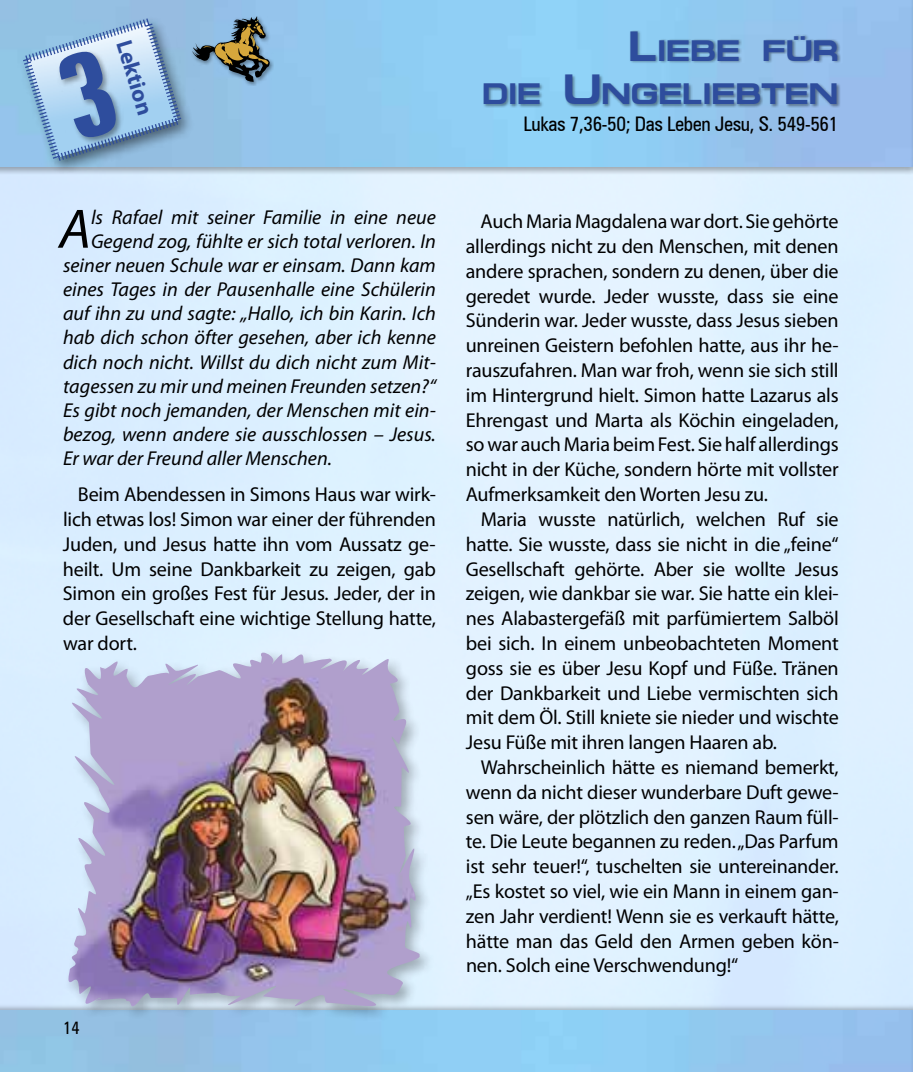
<style>
.page{position:relative;width:913px;height:1072px;background:#fff}
.page>*{position:absolute;margin:0;border:0;box-sizing:border-box;transform-origin:0 0}
.t1{font:italic 56px "Myriad Pro";color:#000}
.t2{font:700 29.4px/43.8px "Micado";letter-spacing:-.015em;color:#2e4d9d;text-align:right}
.t3{font:700 22.75px "Myriad Pro";color:#2e4d9d}
.t4{font:20.12px/24.8px "Myriad Pro";letter-spacing:-.01em;color:#000;text-align:justify}
.t5{font:italic 20.12px "Myriad Pro";color:#000}
.t6{font:condensed 20.12px "Zurich BT";letter-spacing:-.02em;color:#000}
.t7{font:condensed 17.5px "Zurich BT";color:#000}
.s1{font-size:42px}
</style>
<div class="page">
<div style="left:0;top:0;width:913px;height:174px;background:#000;opacity:.3"></div>
<img style="left:0;top:0;width:910px;height:167px">
<hr style="left:910px;top:0;width:3px;height:174px;background:#95b8e6">
<div style="left:0;top:1002px;width:913px;height:69px;background:#000;opacity:.3"></div>
<img style="left:0;top:1010px;width:910px;height:61px">
<hr style="left:910px;top:1002px;width:3px;height:69px;background:#000;opacity:.3">
<div style="left:190px;top:14px;width:83px;height:72px;background:#000;opacity:.4"></div>
<svg style="left:194px;top:16px;width:76px;height:66px;background:#75878d"></svg>
<div style="left:17px;top:13px;width:177px;height:161px;background:#000;opacity:.5"></div>
<div style="left:483px;top:30px;width:357px;height:77px;background:#000;opacity:.4"></div>
<div style="left:63px;top:646px;width:371px;height:374px;background:#000;opacity:.3"></div>
<img style="left:67px;top:655px;width:332px;height:353px">
<svg style="left:22px;top:17px;width:161px;height:145px;background:#98bbd9"></svg>
<p class="t3" style="left:138px;top:36px;width:79px;rotate:73deg">Lektion</p>
<h2 class="t2" style="left:482px;top:28px;width:358px"><span class="s1">L</span>IEBE FÜR<br>DIE <span class="s1">U</span>NGELIEBTEN</h2>
<p class="t6" style="left:523px;top:112px;width:317px">Lukas 7,36-50; Das Leben Jesu, S. 549-561</p>
<h1 class="t1" style="left:59px;top:194px;width:33px">A</h1>
<p class="t5" style="left:91px;top:204px;width:346px">ls Rafael mit seiner Familie in eine neue</p>
<p class="t5" style="left:91px;top:228px;width:346px">Gegend zog, fühlte er sich total verloren. In</p>
<p class="t5" style="left:63px;top:253px;width:374px">seiner neuen Schule war er einsam. Dann kam</p>
<p class="t5" style="left:63px;top:277px;width:374px">eines Tages in der Pausenhalle eine Schülerin</p>
<p class="t5" style="left:63px;top:301px;width:374px">auf ihn zu und sagte: „Hallo, ich bin Karin. Ich</p>
<p class="t5" style="left:63px;top:325px;width:374px">hab dich schon öfter gesehen, aber ich kenne</p>
<p class="t5" style="left:63px;top:349px;width:374px">dich noch nicht. Willst du dich nicht zum Mit-</p>
<p class="t5" style="left:63px;top:373px;width:374px">tagessen zu mir und meinen Freunden setzen?“</p>
<p class="t5" style="left:63px;top:397px;width:374px">Es gibt noch jemanden, der Menschen mit ein-</p>
<p class="t5" style="left:63px;top:422px;width:374px">bezog, wenn andere sie ausschlossen – Jesus.</p>
<p class="t5" style="left:63px;top:446px;width:270px">Er war der Freund aller Menschen.</p>
<p class="t4" style="left:63px;top:482px;width:374px;text-indent:15px">Beim Abendessen in Simons Haus war wirk&shy;lich etwas los! Simon war einer der führenden Juden, und Jesus hatte ihn vom Aussatz ge&shy;heilt. Um seine Dankbarkeit zu zeigen, gab Simon ein großes Fest für Jesus. Jeder, der in der Gesellschaft eine wichtige Stellung hatte, war dort.</p>
<p class="t7" style="left:63px;top:1017px;width:18px">14</p>
<p class="t4" style="left:466px;top:209px;width:374px;text-indent:15px">AuchMariaMagdalenawardort. Siegehörte allerdings nicht zu den Menschen, mit denen andere sprachen, sondern zu denen, über die geredet wurde. Jeder wusste, dass sie eine Sünderin war. Jeder wusste, dass Jesus sieben unreinen Geistern befohlen hatte, aus ihr he&shy;rauszufahren. Man war froh, wenn sie sich still im Hintergrund hielt. Simon hatte Lazarus als Ehrengast und Marta als Köchin eingeladen, sowar auchMariabeimFest. Siehalf allerdings nicht in der Küche, sondern hörte mit vollster Aufmerksamkeit den Worten Jesu zu.</p>
<p class="t4" style="left:466px;top:506px;width:374px;text-indent:15px">Maria wusste natürlich, welchen Ruf sie hatte. Sie wusste, dass sie nicht in die „feine“ Gesellschaft gehörte. Aber sie wollte Jesus zeigen, wie dankbar sie war. Sie hatte ein klei&shy;nes Alabastergefäß mit parfümiertem Salböl bei sich. In einem unbeobachteten Moment goss sie es über Jesu Kopf und Füße. Tränen der Dankbarkeit und Liebe vermischten sich mit dem Öl. Still kniete sie nieder und wischte Jesu Füße mit ihren langen Haaren ab.</p>
<p class="t4" style="left:466px;top:754px;width:374px;text-indent:15px">Wahrscheinlich hätte es niemand bemerkt, wenn da nicht dieser wunderbare Duft gewe&shy;sen wäre, der plötzlich den ganzen Raum füll&shy;te. Die Leute begannen zu reden.„Das Parfum ist sehr teuer!“, tuschelten sie untereinander. „Es kostet so viel, wie ein Mann in einem gan&shy;zen Jahr verdient! Wenn sie es verkauft hätte, hätte man das Geld den Armen geben kön&shy;nen. Solch eine Verschwendung!“</p>
</div>
